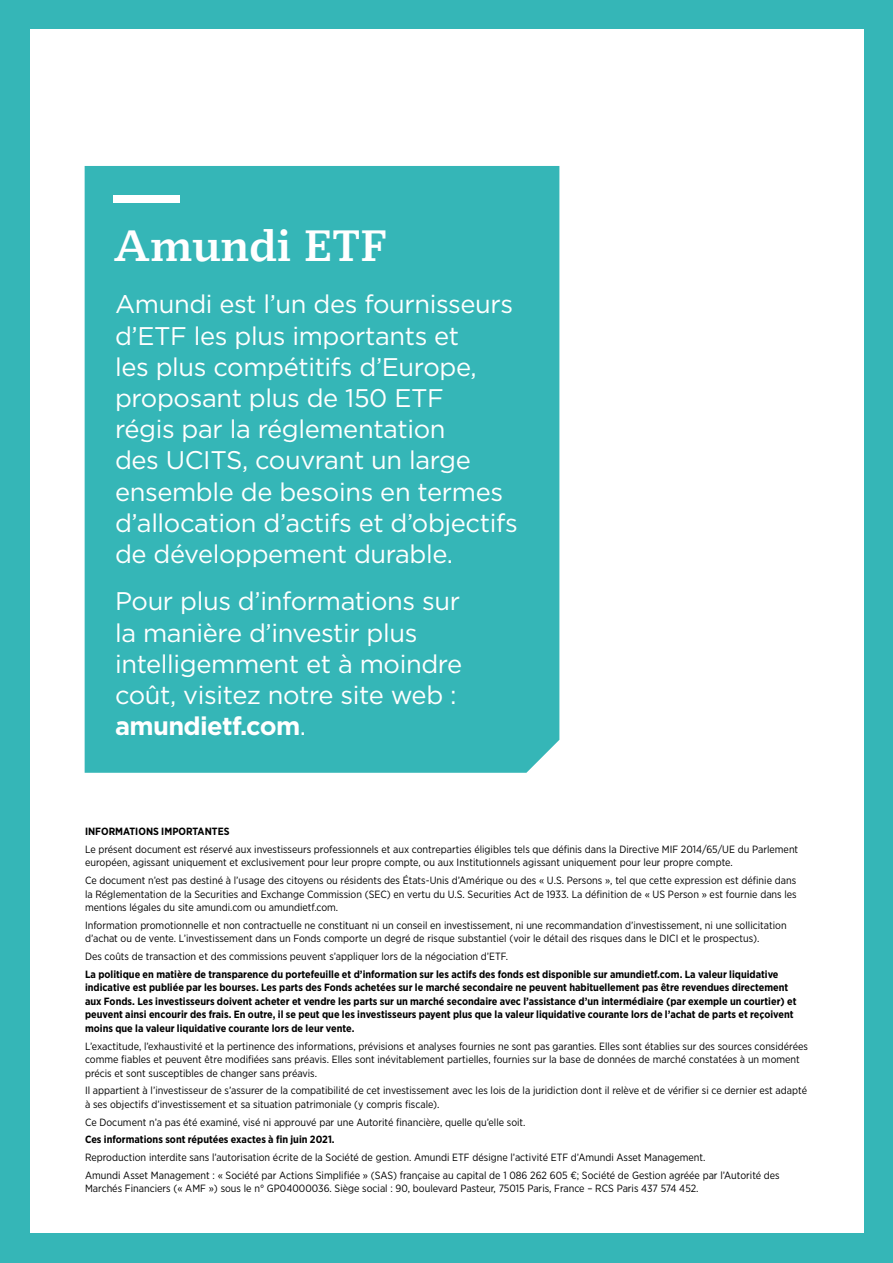
<style>
.page{position:relative;width:893px;height:1263px;background:#35b6b7}
.page>*{position:absolute;margin:0;border:0;box-sizing:border-box;transform-origin:0 0}
.t1{font:700 43.5px "Mediator Serif Web";color:#fff}
.t2{font:25.5px/31.2px "Gotham";letter-spacing:-.015em;color:#fff}
.t3{font:10.5px/13.5px "Gotham Narrow";color:#000}
.t4{font:700 10.5px/13.5px "Gotham Narrow";color:#000}
.s1{font-weight:700}
</style>
<div class="page">
<div style="left:30px;top:30px;width:833px;height:1203px;background:#fff"></div>
<div style="left:85px;top:166px;width:474px;height:607px;background:#35b6b7"></div>
<div style="left:114px;top:195px;width:66px;height:7px;background:#fff"></div>
<h1 class="t1" style="left:114px;top:219px;width:275px">Amundi ETF</h1>
<p class="t2" style="left:115px;top:288px;width:404px">Amundi est l’un des fournisseurs d’ETF les plus importants et<br>les plus compétitifs d’Europe, proposant plus de 150 ETF<br>régis par la réglementation<br>des UCITS, couvrant un large ensemble de besoins en termes d’allocation d’actifs et d’objectifs de développement durable.</p>
<h2 class="t2" style="left:115px;top:585px;width:349px">Pour plus d’informations sur la manière d’investir plus intelligemment et à moindre coût, visitez notre site web : <span class="s1">amundietf.com</span>.</h2>
<p class="t4" style="left:85px;top:824px;width:146px">INFORMATIONS IMPORTANTES</p>
<p class="t3" style="left:85px;top:842px;width:715px">Le présent document est réservé aux investisseurs professionnels et aux contreparties éligibles tels que définis dans la Directive MIF 2014/65/UE du Parlement européen, agissant uniquement et exclusivement pour leur propre compte, ou aux Institutionnels agissant uniquement pour leur propre compte.</p>
<p class="t3" style="left:85px;top:873px;width:713px;text-align:justify">Ce document n’est pas destiné à l’usage des citoyens ou résidents des États-Unis d’Amérique ou des « U.S. Persons », tel que cette expression est définie dans la Réglementation de la Securities and Exchange Commission (SEC) en vertu du U.S. Securities Act de 1933. La définition de « US Person » est fournie dans les mentions légales du site amundi.com ou amundietf.com.</p>
<p class="t3" style="left:85px;top:918px;width:703px">Information promotionnelle et non contractuelle ne constituant ni un conseil en investissement, ni une recommandation d’investissement, ni une sollicitation d’achat ou de vente. L’investissement dans un Fonds comporte un degré de risque substantiel (voir le détail des risques dans le DICI et le prospectus).</p>
<p class="t3" style="left:85px;top:949px;width:425px">Des coûts de transaction et des commissions peuvent s’appliquer lors de la négociation d’ETF.</p>
<p class="t4" style="left:85px;top:967px;width:713px">La politique en matière de transparence du portefeuille et d’information sur les actifs des fonds est disponible sur amundietf.com. La valeur liquidative indicative est publiée par les bourses. Les parts des Fonds achetées sur le marché secondaire ne peuvent habituellement pas être revendues directement aux Fonds. Les investisseurs doivent acheter et vendre les parts sur un marché secondaire avec l’assistance d’un intermédiaire (par exemple un courtier) et peuvent ainsi encourir des frais. En outre, il se peut que les investisseurs payent plus que la valeur liquidative courante lors de l’achat de parts et reçoivent moins que la valeur liquidative courante lors de leur vente.</p>
<p class="t3" style="left:85px;top:1039px;width:724px">L’exactitude, l’exhaustivité et la pertinence des informations, prévisions et analyses fournies ne sont pas garanties. Elles sont établies sur des sources considérées comme fiables et peuvent être modifiées sans préavis. Elles sont inévitablement partielles, fournies sur la base de données de marché constatées à un moment précis et sont susceptibles de changer sans préavis.</p>
<p class="t3" style="left:85px;top:1084px;width:723px">Il appartient à l’investisseur de s’assurer de la compatibilité de cet investissement avec les lois de la juridiction dont il relève et de vérifier si ce dernier est adapté à ses objectifs d’investissement et sa situation patrimoniale (y compris fiscale).</p>
<p class="t3" style="left:85px;top:1115px;width:442px">Ce Document n’a pas été examiné, visé ni approuvé par une Autorité financière, quelle qu’elle soit.</p>
<p class="t4" style="left:85px;top:1133px;width:251px">Ces informations sont réputées exactes à fin juin 2021.</p>
<p class="t3" style="left:85px;top:1148px;width:696px;line-height:17.7px">Reproduction interdite sans l’autorisation écrite de la Société de gestion. Amundi ETF désigne l’activité ETF d’Amundi Asset Management.<br>Amundi Asset Management : « Société par Actions Simplifiée » (SAS) française au capital de 1 086 262 605 €; Société de Gestion agréée par l’Autorité des</p>
<p class="t3" style="left:85px;top:1182px;width:615px">Marchés Financiers (« AMF ») sous le n° GP04000036. Siège social : 90, boulevard Pasteur, 75015 Paris, France – RCS Paris 437 574 452.</p>
</div>
